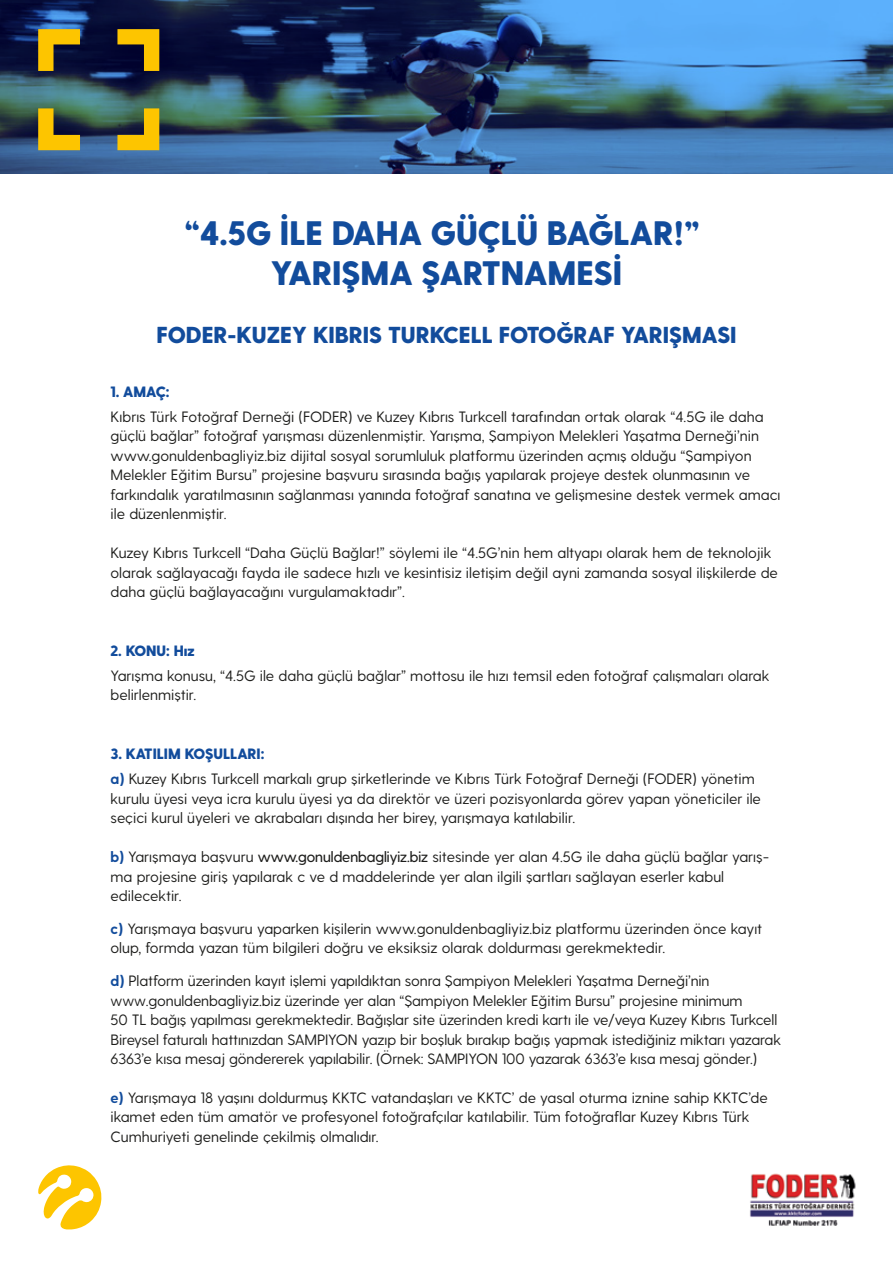
<style>
.page{position:relative;width:893px;height:1263px;background:#fff}
.page>*{position:absolute;margin:0;border:0;box-sizing:border-box;transform-origin:0 0}
.t1{font:800 33.9px/40.7px "Greycliff CF";color:#124c9c;text-align:center}
.t2{font:800 23.1px "Greycliff CF";color:#124c9c}
.t3{font:15px/19.5px "Greycliff CF";color:#1d1d1b}
.t4{font:800 15px "Greycliff CF";color:#124c9c}
.s1{font-weight:800;color:#124c9c}
.s2{font-weight:700;color:#124c9c}
.s3{font-weight:500}
</style>
<div class="page">
<svg style="left:38px;top:1165px;width:64px;height:65px"></svg>
<img style="left:750px;top:1173px;width:106px;height:53px">
<svg style="left:0;top:0;width:893px;height:173px;background:#355e8a"></svg>
<svg style="left:117px;top:29px;width:42px;height:42px;background:#957513"></svg>
<svg style="left:38px;top:29px;width:42px;height:42px;background:#987a16"></svg>
<svg style="left:117px;top:108px;width:42px;height:42px;background:#a6911f"></svg>
<svg style="left:38px;top:108px;width:42px;height:42px;background:#a28918"></svg>
<h1 class="t1" style="left:185px;top:213px;width:516px">“4.5G İLE DAHA GÜÇLÜ BAĞLAR!”<br>YARIŞMA ŞARTNAMESİ</h1>
<h2 class="t2" style="left:156px;top:320px;width:582px">FODER-KUZEY KIBRIS TURKCELL FOTOĞRAF YARIŞMASI</h2>
<p class="t4" style="left:111px;top:382px;width:60px">1. AMAÇ:</p>
<p class="t3" style="left:111px;top:407px;width:671px">Kıbrıs Türk Fotoğraf Derneği (FODER) ve Kuzey Kıbrıs Turkcell tarafından ortak olarak “4.5G ile daha güçlü bağlar” fotoğraf yarışması düzenlenmiştir. Yarışma, Şampiyon Melekleri Yaşatma Derneği’nin www.gonuldenbagliyiz.biz dijital sosyal sorumluluk platformu üzerinden açmış olduğu “Şampiyon Melekler Eğitim Bursu” projesine başvuru sırasında bağış yapılarak projeye destek olunmasının ve farkındalık yaratılmasının sağlanması yanında fotoğraf sanatına ve gelişmesine destek vermek amacı ile düzenlenmiştir.</p>
<p class="t3" style="left:111px;top:543px;width:669px">Kuzey Kıbrıs Turkcell “Daha Güçlü Bağlar!” söylemi ile “4.5G’nin hem altyapı olarak hem de teknolojik olarak sağlayacağı fayda ile sadece hızlı ve kesintisiz iletişim değil ayni zamanda sosyal ilişkilerde de daha güçlü bağlayacağını vurgulamaktadır”.</p>
<p class="t4" style="left:111px;top:641px;width:86px">2. KONU: Hız</p>
<p class="t3" style="left:111px;top:666px;width:660px">Yarışma konusu, “4.5G ile daha güçlü bağlar” mottosu ile hızı temsil eden fotoğraf çalışmaları olarak belirlenmiştir.</p>
<p class="t3" style="left:111px;top:741px;width:646px;line-height:25.5px"><span class="s1">3. KATILIM KOŞULLARI:<br></span><span class="s2">a)</span> Kuzey Kıbrıs Turkcell markalı grup şirketlerinde ve Kıbrıs Türk Fotoğraf Derneği (FODER) yönetim</p>
<p class="t3" style="left:111px;top:789px;width:652px">kurulu üyesi veya icra kurulu üyesi ya da direktör ve üzeri pozisyonlarda görev yapan yöneticiler ile seçici kurul üyeleri ve akrabaları dışında her birey, yarışmaya katılabilir.</p>
<p class="t3" style="left:111px;top:847px;width:660px"><span class="s2">b)</span> Yarışmaya başvuru <span class="s3">www.gonuldenbagliyiz.biz</span> sitesinde yer alan 4.5G ile daha güçlü bağlar yarış&shy;ma projesine giriş yapılarak c ve d maddelerinde yer alan ilgili şartları sağlayan eserler kabul edilecektir.</p>
<p class="t3" style="left:111px;top:919px;width:653px"><span class="s2">c)</span> Yarışmaya başvuru yaparken kişilerin www.gonuldenbagliyiz.biz platformu üzerinden önce kayıt olup, formda yazan tüm bilgileri doğru ve eksiksiz olarak doldurması gerekmektedir.</p>
<p class="t3" style="left:111px;top:971px;width:672px"><span class="s2">d)</span> Platform üzerinden kayıt işlemi yapıldıktan sonra Şampiyon Melekleri Yaşatma Derneği’nin www.gonuldenbagliyiz.biz üzerinde yer alan “Şampiyon Melekler Eğitim Bursu” projesine minimum<br>50 TL bağış yapılması gerekmektedir. Bağışlar site üzerinden kredi kartı ile ve/veya Kuzey Kıbrıs Turkcell Bireysel faturalı hattınızdan SAMPIYON yazıp bir boşluk bırakıp bağış yapmak istediğiniz miktarı yazarak 6363’e kısa mesaj göndererek yapılabilir. (Örnek: SAMPIYON 100 yazarak 6363’e kısa mesaj gönder.)</p>
<p class="t3" style="left:111px;top:1088px;width:659px"><span class="s2">e)</span> Yarışmaya 18 yaşını doldurmuş KKTC vatandaşları ve KKTC’ de yasal oturma iznine sahip KKTC’de ikamet eden tüm amatör ve profesyonel fotoğrafçılar katılabilir. Tüm fotoğraflar Kuzey Kıbrıs Türk<br>Cumhuriyeti genelinde çekilmiş olmalıdır.</p>
</div>
